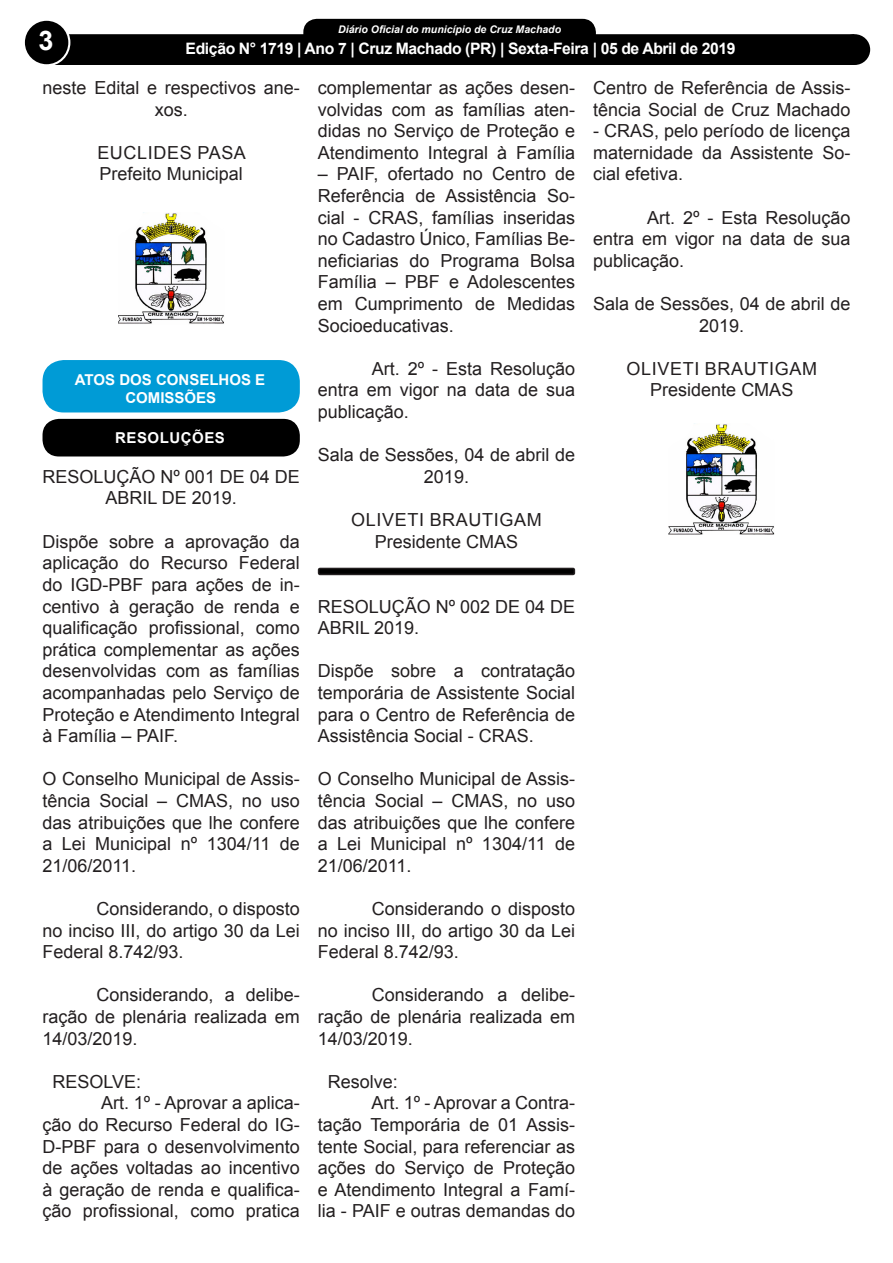
<style>
.page{position:relative;width:893px;height:1263px;background:#fff}
.page>*{position:absolute;margin:0;border:0;box-sizing:border-box;transform-origin:0 0}
.t1{font:700 27px "Arial";color:#fff}
.t2{font:18px/21.6px "Arial";color:#231f20;text-align:justify}
.t3{font:18px "Arial";letter-spacing:.035em;color:#231f20}
.t4{font:700 15.75px "Arial";letter-spacing:-.025em;color:#fff}
.t5{font:700 15px "Arial";color:#fff}
.t6{font:700 15px "Arial";letter-spacing:.035em;color:#fff}
.t7{font:italic 700 10.5px "Arial";color:#fff}
</style>
<div class="page">
<div style="left:305px;top:20px;width:289px;height:28px;background:#000;border-radius:12px"></div>
<div style="left:303px;top:19px;width:293px;height:31px;border:3px solid #000;border-radius:12px"></div>
<div style="left:39px;top:34px;width:815px;height:31px;background:#000;border:2px solid #000"></div>
<div style="left:24px;top:20px;width:45px;height:45px;background:#000;border-radius:50%"></div>
<div style="left:23px;top:19px;width:47px;height:47px;border:2px solid #fff;border-radius:50%"></div>
<div style="left:840px;top:35px;width:29px;height:29px;background:#000;border-radius:50%"></div>
<div style="left:839px;top:34px;width:31px;height:31px;border:2px solid #000;border-radius:50%"></div>
<div style="left:86px;top:36px;width:676px;height:26px;background:#000"></div>
<img style="left:118px;top:213px;width:106px;height:111px">
<div style="left:43px;top:360px;width:257px;height:52px;background:#009bd6;border-radius:21px"></div>
<div style="left:43px;top:419px;width:257px;height:37px;background:#000;border-radius:16px"></div>
<div style="left:319px;top:568px;width:255px;height:6px;background:#000;border-radius:2px"></div>
<div style="left:318px;top:568px;width:257px;height:7px;border:2px solid #231f20;border-radius:2px"></div>
<img style="left:669px;top:423px;width:106px;height:112px">
<p class="t7" style="left:338px;top:22px;width:224px">Diário Oficial do município de Cruz Machado</p>
<p class="t5" style="left:205px;top:40px;width:491px">Edição 1145 - Cruz Machado (PR) - Terça-Feira - 3 de Janeiro de 2017</p>
<p class="t2" style="left:318px;top:77px;width:259px">complementar as ações desen&shy;volvidas com as famílias aten&shy;didas no Serviço de Proteção e Atendimento Integral à Família</p>
<p class="t2" style="left:318px;top:163px;width:259px">– PAIF, ofertado no Centro de Referência de Assistência So&shy;cial - CRAS, famílias inseridas no Cadastro Único, Famílias Be&shy;neficiarias do Programa Bolsa Família – PBF e Adolescentes em Cumprimento de Medidas Socioeducativas.</p>
<p class="t2" style="left:318px;top:358px;width:259px;text-indent:54px">Art. 2º - Esta Resolução entra em vigor na data de sua publicação.</p>
<p class="t2" style="left:318px;top:444px;width:259px;text-align:center">Sala de Sessões, 04 de abril de<br>2019.</p>
<p class="t3" style="left:351px;top:507px;width:192px">OLIVETI BRAUTIGAM</p>
<p class="t2" style="left:375px;top:530px;width:145px">Presidente CMAS</p>
<p class="t1" style="left:38px;top:21px;width:17px">3</p>
<p class="t4" style="left:186px;top:37px;width:552px">Edição N° 1719 | Ano 7 | Cruz Machado (PR) | Sexta-Feira | 05 de Abril de 2019</p>
<p class="t2" style="left:43px;top:77px;width:259px;text-align:center">neste Edital e respectivos ane&shy;xos.</p>
<p class="t3" style="left:97px;top:140px;width:150px">EUCLIDES PASA</p>
<p class="t2" style="left:100px;top:163px;width:145px">Prefeito Municipal</p>
<p class="t2" style="left:593px;top:77px;width:259px">Centro de Referência de Assis&shy;tência Social de Cruz Machado</p>
<p class="t2" style="left:593px;top:120px;width:259px">- CRAS, pelo período de licença maternidade da Assistente So&shy;cial efetiva.</p>
<p class="t2" style="left:593px;top:206px;width:259px;text-indent:54px">Art. 2º - Esta Resolução entra em vigor na data de sua publicação.</p>
<p class="t2" style="left:593px;top:293px;width:259px;text-align:center">Sala de Sessões, 04 de abril de<br>2019.</p>
<p class="t3" style="left:626px;top:356px;width:192px">OLIVETI BRAUTIGAM</p>
<p class="t2" style="left:650px;top:379px;width:145px">Presidente CMAS</p>
<p class="t5" style="left:75px;top:369px;width:192px">ATOS DOS CONSELHOS E</p>
<p class="t5" style="left:125px;top:387px;width:92px">COMISSÕES</p>
<p class="t6" style="left:115px;top:428px;width:111px">RESOLUÇÕES</p>
<p class="t2" style="left:43px;top:466px;width:259px;text-align:center">RESOLUÇÃO Nº 001 DE 04 DE<br>ABRIL DE 2019.</p>
<p class="t2" style="left:43px;top:530px;width:259px">Dispõe sobre a aprovação da aplicação do Recurso Federal do IGD-PBF para ações de in&shy;centivo à geração de renda e qualificação profissional, como prática complementar as ações desenvolvidas com as famílias acompanhadas pelo Serviço de Proteção e Atendimento Integral à Família – PAIF.</p>
<p class="t2" style="left:43px;top:768px;width:259px">O Conselho Municipal de Assis&shy;tência Social – CMAS, no uso das atribuições que lhe confere a Lei Municipal nº 1304/11 de 21/06/2011.</p>
<p class="t2" style="left:43px;top:898px;width:259px;text-indent:54px">Considerando, o disposto no inciso III, do artigo 30 da Lei Federal 8.742/93.</p>
<p class="t2" style="left:43px;top:984px;width:259px;text-indent:54px">Considerando, a delibe&shy;ração de plenária realizada em 14/03/2019.</p>
<p class="t2" style="left:53px;top:1070px;width:90px">RESOLVE:</p>
<p class="t2" style="left:43px;top:1092px;width:259px;text-indent:59px">Art. 1º - Aprovar a aplica&shy;ção do Recurso Federal do IG-D-PBF para o desenvolvimento de ações voltadas ao incentivo à geração de renda e qualifica&shy;ção profissional, como pratica</p>
<p class="t2" style="left:318px;top:595px;width:259px">RESOLUÇÃO Nº 002 DE 04 DE<br>ABRIL 2019.</p>
<p class="t2" style="left:318px;top:660px;width:259px">Dispõe sobre a contratação temporária de Assistente Social para o Centro de Referência de Assistência Social - CRAS.</p>
<p class="t2" style="left:318px;top:768px;width:259px">O Conselho Municipal de Assis&shy;tência Social – CMAS, no uso das atribuições que lhe confere a Lei Municipal nº 1304/11 de 21/06/2011.</p>
<p class="t2" style="left:318px;top:898px;width:259px;text-indent:54px">Considerando o disposto no inciso III, do artigo 30 da Lei Federal 8.742/93.</p>
<p class="t2" style="left:318px;top:984px;width:259px;text-indent:54px">Considerando a delibe&shy;ração de plenária realizada em 14/03/2019.</p>
<p class="t2" style="left:328px;top:1070px;width:72px">Resolve:</p>
<p class="t2" style="left:318px;top:1092px;width:259px;text-indent:54px">Art. 1º - Aprovar a Contra&shy;tação Temporária de 01 Assis&shy;tente Social, para referenciar as ações do Serviço de Proteção e Atendimento Integral a Famí&shy;lia - PAIF e outras demandas do</p>
</div>
